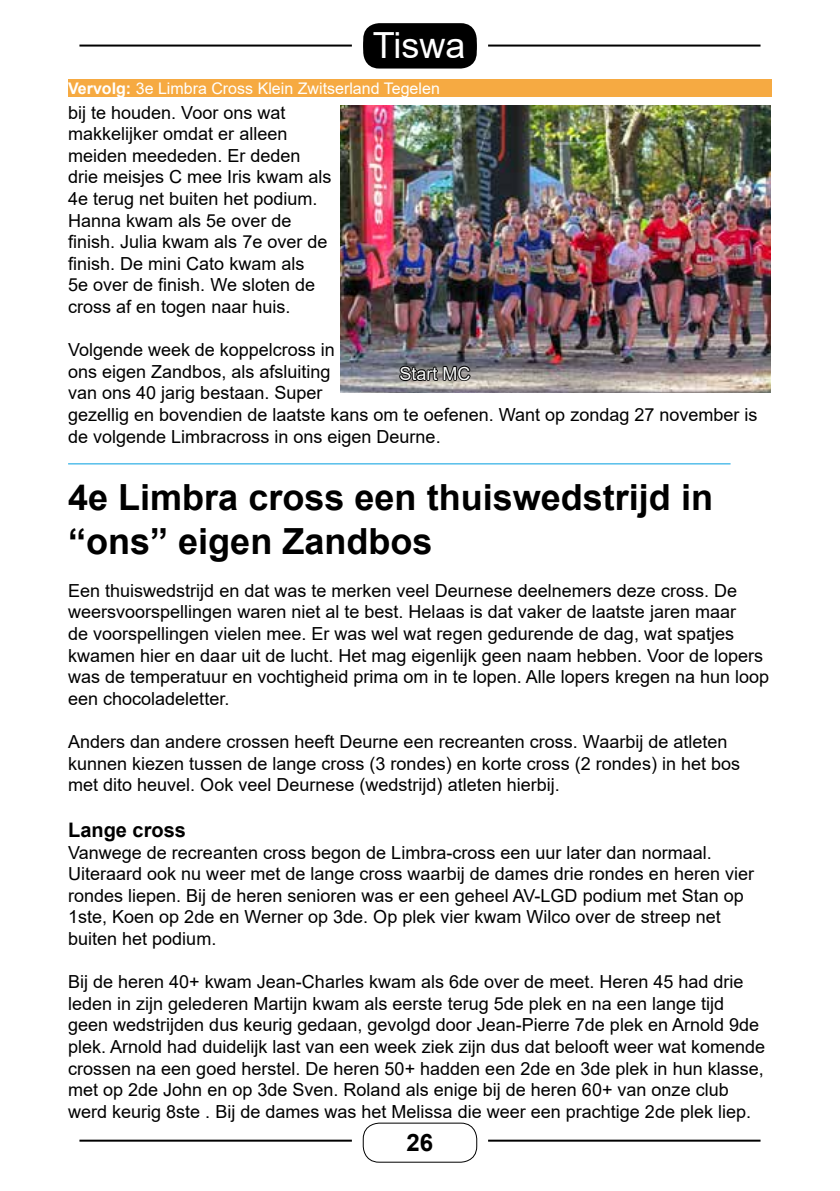
<style>
.page{position:relative;width:840px;height:1191px;background:#fff}
.page>*{position:absolute;margin:0;border:0;box-sizing:border-box;transform-origin:0 0}
.t1{font:700 36px/43.2px "Arial";color:#000}
.t2{font:36px "Arial";color:#fff}
.t3{font:700 24px "Arial";color:#000}
.t4{font:700 20px "Arial";color:#000}
.t5{font:18px/21.6px "Arial";color:#000}
.t6{font:18px "Arial";color:#f9fafa}
.t7{font:16px "Arial";color:#fff}
.s1{font-weight:700}
</style>
<div class="page">
<div style="left:362px;top:1122px;width:115px;height:40px;border:1px solid #000;border-radius:16px"></div>
<hr style="left:79px;top:1139px;width:272px;height:2px;background:#000">
<hr style="left:488px;top:1139px;width:272px;height:2px;background:#000">
<div style="left:363px;top:23px;width:113px;height:39px;background:#000;border-radius:16px"></div>
<div style="left:363px;top:29px;width:113px;height:40px;background:#000;border-radius:16px"></div>
<hr style="left:79px;top:45px;width:272px;height:2px;background:#000">
<hr style="left:488px;top:45px;width:272px;height:2px;background:#000">
<img style="left:340px;top:106px;width:430px;height:286px">
<div style="left:68px;top:79px;width:703px;height:17px;background:#f6aa42"></div>
<hr style="left:68px;top:463px;width:662px;height:1px;background:#009ee0">
<svg style="left:398px;top:357px;width:74px;height:28px;background:#5b5b5d"></svg>
<h1 class="t2" style="left:372px;top:20px;width:94px">Tiswa</h1>
<p class="t7" style="left:68px;top:77px;width:373px"><span class="s1">Vervolg:</span> 3e Limbra Cross Klein Zwitserland Tegelen</p>
<p class="t5" style="left:68px;top:101px;width:265px">bij te houden. Voor ons wat makkelijker omdat er alleen meiden meededen. Er deden drie meisjes C mee Iris kwam als<br>4e terug net buiten het podium.<br>Hanna kwam als 5e over de finish. Julia kwam als 7e over de finish. De mini Cato kwam als<br>5e over de finish. We sloten de cross af en togen naar huis.</p>
<p class="t5" style="left:68px;top:339px;width:690px">Volgende week de koppelcross in<br>ons eigen Zandbos, als afsluiting<br>van ons 40 jarig bestaan. Super<br>gezellig en bovendien de laatste kans om te oefenen. Want op zondag 27 november is de volgende Limbracross in ons eigen Deurne.</p>
<p class="t6" style="left:399px;top:361px;width:73px">Start MC</p>
<h1 class="t1" style="left:68px;top:476px;width:646px">4e Limbra cross een thuiswedstrijd in “ons” eigen Zandbos</h1>
<p class="t5" style="left:68px;top:579px;width:702px">Een thuiswedstrijd en dat was te merken veel Deurnese deelnemers deze cross. De weersvoorspellingen waren niet al te best. Helaas is dat vaker de laatste jaren maar<br>de voorspellingen vielen mee. Er was wel wat regen gedurende de dag, wat spatjes kwamen hier en daar uit de lucht. Het mag eigenlijk geen naam hebben. Voor de lopers was de temperatuur en vochtigheid prima om in te lopen. Alle lopers kregen na hun loop een chocoladeletter.</p>
<p class="t5" style="left:68px;top:731px;width:673px">Anders dan andere crossen heeft Deurne een recreanten cross. Waarbij de atleten kunnen kiezen tussen de lange cross (3 rondes) en korte cross (2 rondes) in het bos met dito heuvel. Ook veel Deurnese (wedstrijd) atleten hierbij.</p>
<p class="t4" style="left:68px;top:815px;width:119px">Lange cross</p>
<p class="t5" style="left:68px;top:841px;width:687px">Vanwege de recreanten cross begon de Limbra-cross een uur later dan normaal.<br>Uiteraard ook nu weer met de lange cross waarbij de dames drie rondes en heren vier rondes liepen. Bij de heren senioren was er een geheel AV-LGD podium met Stan op 1ste, Koen op 2de en Werner op 3de. Op plek vier kwam Wilco over de streep net buiten het podium.</p>
<p class="t5" style="left:68px;top:971px;width:698px">Bij de heren 40+ kwam Jean-Charles kwam als 6de over de meet. Heren 45 had drie leden in zijn gelederen Martijn kwam als eerste terug 5de plek en na een lange tijd geen wedstrijden dus keurig gedaan, gevolgd door Jean-Pierre 7de plek en Arnold 9de plek. Arnold had duidelijk last van een week ziek zijn dus dat belooft weer wat komende crossen na een goed herstel. De heren 50+ hadden een 2de en 3de plek in hun klasse, met op 2de John en op 3de Sven. Roland als enige bij de heren 60+ van onze club werd keurig 8ste . Bij de dames was het Melissa die weer een prachtige 2de plek liep.</p>
<h2 class="t3" style="left:406px;top:1126px;width:28px">26</h2>
</div>
